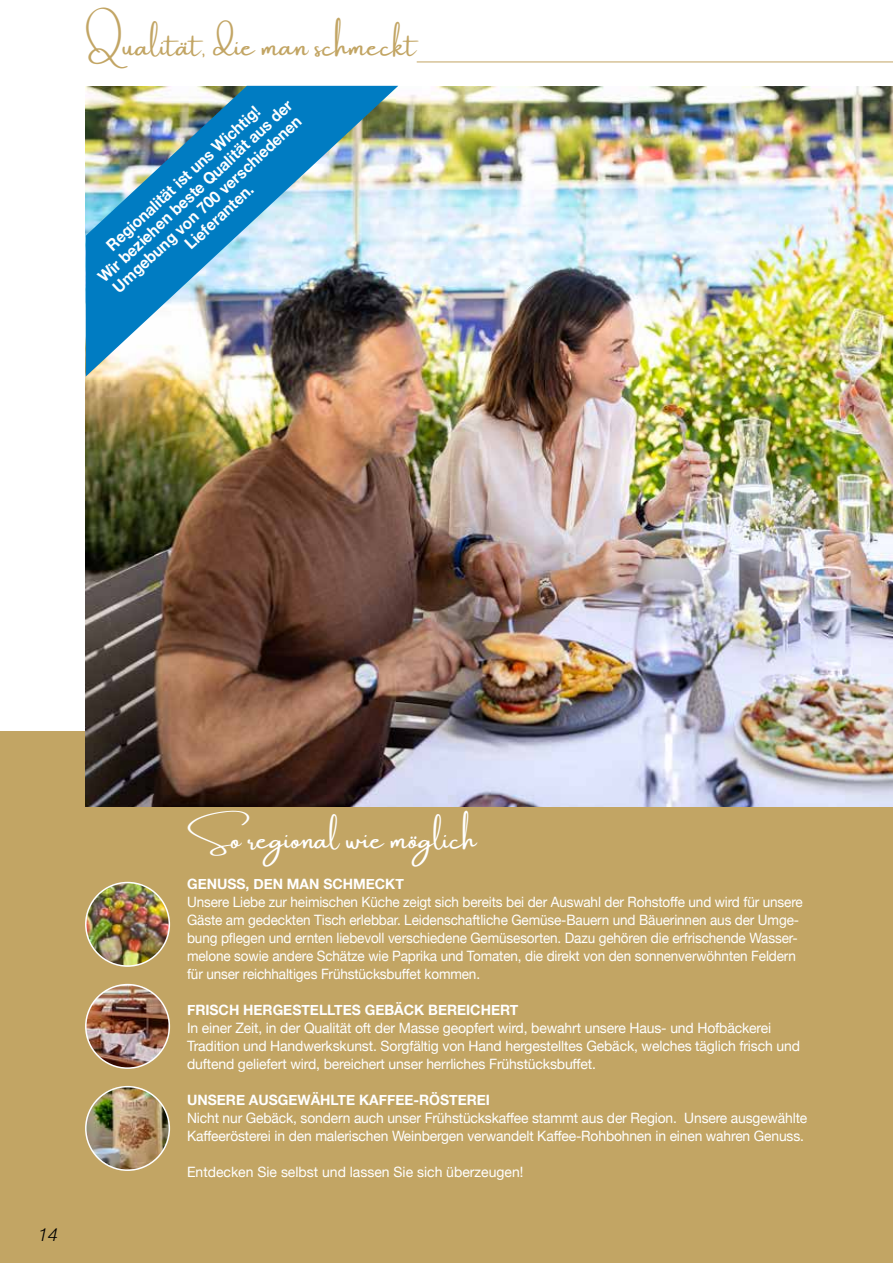
<style>
.page{position:relative;width:893px;height:1263px;background:#fff}
.page>*{position:absolute;margin:0;border:0;box-sizing:border-box;transform-origin:0 0}
.t1{font:28.05px "Amsterdam One";color:#c2a564}
.t2{font:28.05px "Amsterdam One";color:#fff}
.t3{font:italic 300 18px "Helvetica Neue";color:#000}
.t4{font:700 16.05px/17.5px "Helvetica Neue";color:#fff;text-align:center;scale:.95 1}
.t5{font:14.25px/18px "Helvetica Neue";letter-spacing:-.01em;color:#fff}
.t6{font:14.25px/18px "Helvetica Neue";letter-spacing:-.01em;color:#fff;scale:.95 1}
.t7{font:700 14.25px "Helvetica Neue";color:#fff}
.s1{font-size:19.95px}
</style>
<div class="page">
<div style="left:0;top:732px;width:893px;height:531px;background:#c2a564"></div>
<img style="left:85px;top:86px;width:808px;height:720px">
<img style="left:86px;top:86px;width:312px;height:291px">
<img style="left:86px;top:984px;width:83px;height:84px;border-radius:42px">
<div style="left:85px;top:984px;width:85px;height:85px;border:2px solid #fff;border-radius:50%"></div>
<img style="left:86px;top:882px;width:83px;height:84px;border-radius:42px">
<div style="left:85px;top:882px;width:85px;height:85px;border:2px solid #fff;border-radius:50%"></div>
<img style="left:86px;top:1087px;width:83px;height:83px;border-radius:42px">
<div style="left:85px;top:1086px;width:85px;height:85px;border:2px solid #fff;border-radius:50%"></div>
<hr style="left:417px;top:62px;width:476px;height:1px;background:#c2a564">
<h1 class="t1" style="left:86px;top:31px;width:332px">Qualität, die man schmeckt</h1>
<p class="t4" style="left:83px;top:260px;width:274px;rotate:-43deg">Regionalität ist uns Wichtig!<br>Wir beziehen beste Qualität aus der<br>Umgebung von 700 verschiedenen<br>Lieferanten.</p>
<p class="t3" style="left:38px;top:1221px;width:22px">14</p>
<h1 class="t2" style="left:187px;top:824px;width:291px"><span class="s1">S</span>o regional wie möglich</h1>
<p class="t7" style="left:187px;top:873px;width:218px">GENUSS, DEN MAN SCHMECKT</p>
<p class="t6" style="left:187px;top:894px;width:649px">Unsere Liebe zur heimischen Küche zeigt sich bereits bei der Auswahl der Rohstoffe und wird für unsere Gäste am gedeckten Tisch erlebbar. Leidenschaftliche Gemüse-Bauern und Bäuerinnen aus der Umge&shy;bung pflegen und ernten liebevoll verschiedene Gemüsesorten. Dazu gehören die erfrischende Wasser&shy;melone sowie andere Schätze wie Paprika und Tomaten, die direkt von den sonnenverwöhnten Feldern für unser reichhaltiges Frühstücksbuffet kommen.</p>
<p class="t7" style="left:187px;top:999px;width:333px">FRISCH HERGESTELLTES GEBÄCK BEREICHERT</p>
<p class="t5" style="left:187px;top:1020px;width:614px">In einer Zeit, in der Qualität oft der Masse geopfert wird, bewahrt unsere Haus- und Hofbäckerei<br>Tradition und Handwerkskunst. Sorgfältig von Hand hergestelltes Gebäck, welches täglich frisch und duftend geliefert wird, bereichert unser herrliches Frühstücksbuffet.</p>
<p class="t7" style="left:187px;top:1089px;width:304px">UNSERE AUSGEWÄHLTE KAFFEE-RÖSTEREI</p>
<p class="t5" style="left:187px;top:1110px;width:622px">Nicht nur Gebäck, sondern auch unser Frühstückskaffee stammt aus der Region. Unsere ausgewählte<br>Kaffeerösterei in den malerischen Weinbergen verwandelt Kaffee-Rohbohnen in einen wahren Genuss.</p>
<p class="t5" style="left:187px;top:1164px;width:338px">Entdecken Sie selbst und lassen Sie sich überzeugen!</p>
</div>
